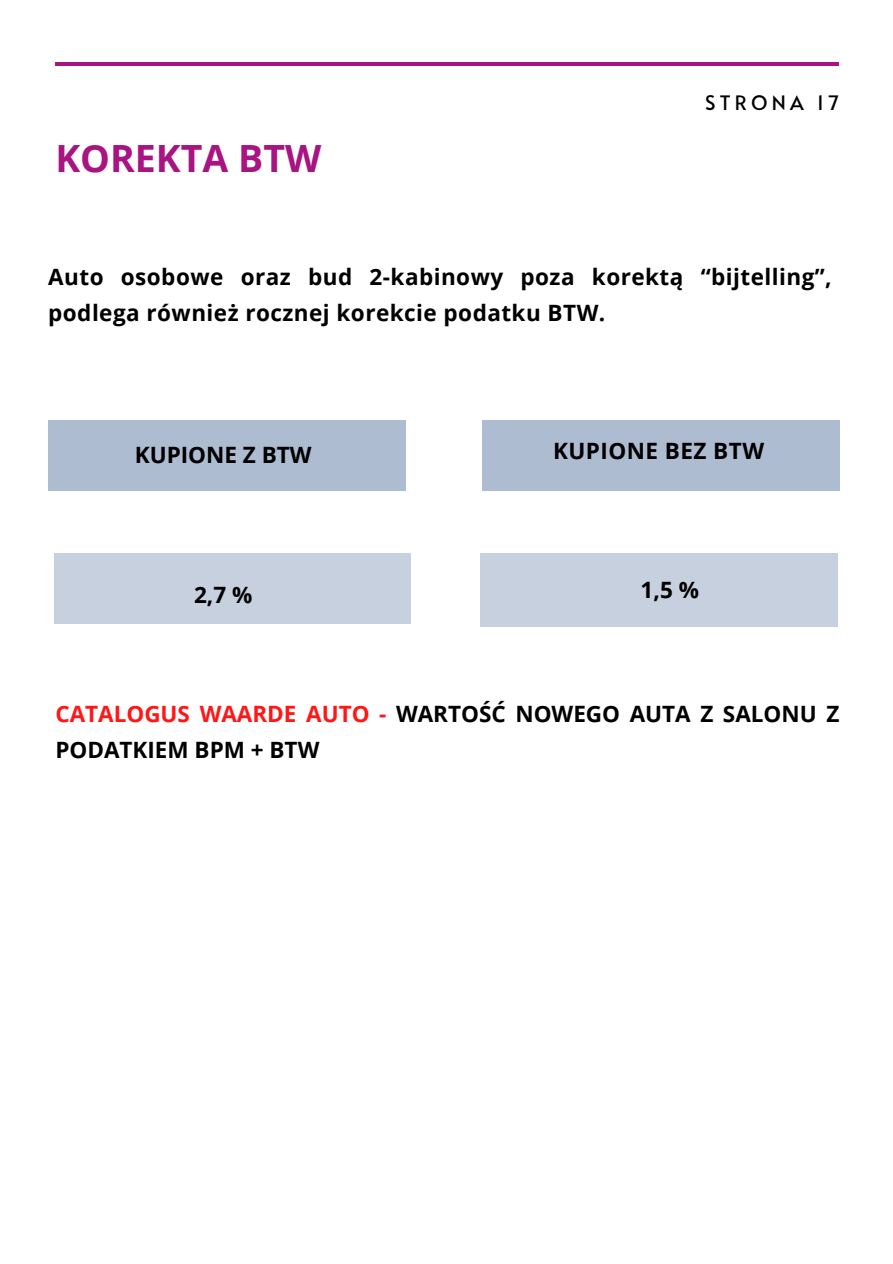
<style>
.page{position:relative;width:893px;height:1264px;background:#fff}
.page>*{position:absolute;margin:0;border:0;box-sizing:border-box;transform-origin:0 0}
.t1{font:700 37.5px "Open Sans";color:#a81481}
.t2{font:700 22.5px/36px "Open Sans";letter-spacing:.02em;color:#000}
.t3{font:700 22.5px/36px "Open Sans";color:#000}
.t4{font:19.8px "Alata";letter-spacing:.21em;color:#000}
.s1{color:#ff1616}
</style>
<div class="page">
<hr style="left:55px;top:62px;width:783px;height:4px;background:#a81481">
<div style="left:48px;top:420px;width:358px;height:70px;background:#aebcd2"></div>
<div style="left:54px;top:553px;width:356px;height:71px;background:#c6d0df"></div>
<div style="left:479px;top:553px;width:358px;height:74px;background:#c6d0df"></div>
<div style="left:481px;top:420px;width:358px;height:70px;background:#aebcd2"></div>
<p class="t1" style="left:55px;top:132px;width:267px">KOREKTA BTW</p>
<p class="t4" style="left:705px;top:88px;width:135px">STRONA 17</p>
<p class="t2" style="left:48px;top:258px;width:785px">Auto osobowe oraz bud 2-kabinowy poza korektą “bijtelling”, podlega również rocznej korekcie podatku BTW.</p>
<p class="t3" style="left:135px;top:436px;width:178px">KUPIONE Z BTW</p>
<h2 class="t2" style="left:553px;top:432px;width:212px">KUPIONE BEZ BTW</h2>
<h1 class="t2" style="left:194px;top:576px;width:60px">2,7 %</h1>
<h3 class="t2" style="left:640px;top:571px;width:60px">1,5 %</h3>
<h2 class="t3" style="left:55px;top:695px;width:785px"><span class="s1">CATALOGUS WAARDE AUTO -</span> WARTOŚĆ NOWEGO AUTA Z SALONU Z<br>PODATKIEM BPM + BTW</h2>
</div>
